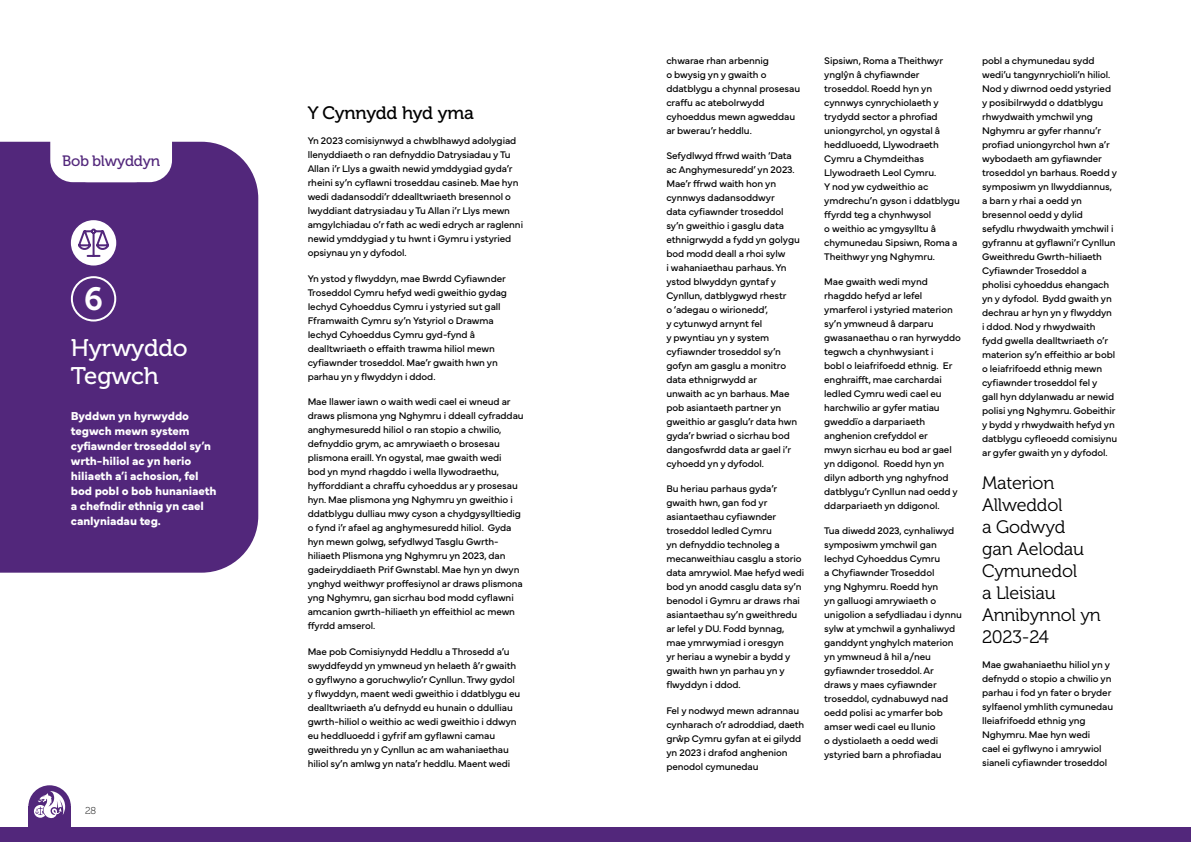
<style>
.page{position:relative;width:1191px;height:842px;background:#fff}
.page>*{position:absolute;margin:0;border:0;box-sizing:border-box;transform-origin:0 0}
.t1{font:32px "Museo 700";color:#fff}
.t2{font:24px/28px "Museo 500";letter-spacing:-.005em;color:#fff}
.t3{font:18px/22px "Museo 300";letter-spacing:-.01em;color:#000}
.t4{font:18px "Museo 500";letter-spacing:-.01em;color:#000}
.t5{font:15px "Museo 500";letter-spacing:-.01em;color:#52277b}
.t6{font:700 12px/15px "Mundial";letter-spacing:-.01em;color:#fff}
.t7{font:10px/14px "Mundial";letter-spacing:-.01em;color:#000}
.t8{font:10px "Museo 100";color:#000}
</style>
<div class="page">
<div style="left:0;top:828px;width:595px;height:14px;background:#52277b"></div>
<div style="left:28px;top:806px;width:43px;height:36px;background:#52277b"></div>
<div style="left:28px;top:785px;width:43px;height:43px;background:#52277b;border-radius:50%"></div>
<svg style="left:34px;top:791px;width:31px;height:28px"></svg>
<div style="left:595px;top:828px;width:596px;height:14px;background:#52277b"></div>
<div style="left:0;top:142px;width:258px;height:431px;background:#52277b"></div>
<div style="left:71px;top:276px;width:45px;height:45px;border:2px solid #fff;border-radius:50%"></div>
<div style="left:71px;top:220px;width:45px;height:46px;background:#fff;border-radius:50%"></div>
<svg style="left:78px;top:228px;width:33px;height:30px"></svg>
<svg style="left:50px;top:141px;width:122px;height:41px"></svg>
<h3 class="t5" style="left:62px;top:152px;width:100px">Bob blwyddyn</h3>
<h1 class="t1" style="left:84px;top:281px;width:20px">6</h1>
<h2 class="t2" style="left:71px;top:334px;width:118px">Hyrwyddo<br>Tegwch</h2>
<p class="t6" style="left:71px;top:408px;width:147px">Byddwn yn hyrwyddo tegwch mewn system cyfiawnder troseddol sy’n wrth-hiliol ac yn herio hiliaeth a’i achosion, fel bod pobl o bob hunaniaeth a chefndir ethnig yn cael canlyniadau teg.</p>
<p class="t8" style="left:85px;top:805px;width:13px">28</p>
<h3 class="t4" style="left:308px;top:103px;width:168px">Y Cynnydd hyd yma</h3>
<p class="t7" style="left:308px;top:133px;width:217px">Yn 2023 comisiynwyd a chwblhawyd adolygiad llenyddiaeth o ran defnyddio Datrysiadau y Tu Allan i’r Llys a gwaith newid ymddygiad gyda’r rheini sy’n cyflawni troseddau casineb. Mae hyn wedi dadansoddi’r ddealltwriaeth bresennol o lwyddiant datrysiadau y Tu Allan i’r Llys mewn amgylchiadau o’r fath ac wedi edrych ar raglenni newid ymddygiad y tu hwnt i Gymru i ystyried opsiynau yn y dyfodol.</p>
<p class="t7" style="left:308px;top:270px;width:201px">Yn ystod y flwyddyn, mae Bwrdd Cyfiawnder Troseddol Cymru hefyd wedi gweithio gydag Iechyd Cyhoeddus Cymru i ystyried sut gall Fframwaith Cymru sy’n Ystyriol o Drawma Iechyd Cyhoeddus Cymru gyd-fynd â dealltwriaeth o effaith trawma hiliol mewn cyfiawnder troseddol. Mae’r gwaith hwn yn parhau yn y flwyddyn i ddod.</p>
<p class="t7" style="left:308px;top:394px;width:217px">Mae llawer iawn o waith wedi cael ei wneud ar draws plismona yng Nghymru i ddeall cyfraddau anghymesuredd hiliol o ran stopio a chwilio, defnyddio grym, ac amrywiaeth o brosesau plismona eraill. Yn ogystal, mae gwaith wedi<br>bod yn mynd rhagddo i wella llywodraethu, hyfforddiant a chraffu cyhoeddus ar y prosesau hyn. Mae plismona yng Nghymru yn gweithio i ddatblygu dulliau mwy cyson a chydgysylltiedig o fynd i’r afael ag anghymesuredd hiliol. Gyda hyn mewn golwg, sefydlwyd Tasglu Gwrth&shy;hiliaeth Plismona yng Nghymru yn 2023, dan gadeiryddiaeth Prif Gwnstabl. Mae hyn yn dwyn ynghyd weithwyr proffesiynol ar draws plismona yng Nghymru, gan sicrhau bod modd cyflawni amcanion gwrth-hiliaeth yn effeithiol ac mewn ffyrdd amserol.</p>
<p class="t7" style="left:308px;top:643px;width:214px">Mae pob Comisiynydd Heddlu a Throsedd a’u swyddfeydd yn ymwneud yn helaeth â’r gwaith o gyflwyno a goruchwylio’r Cynllun. Trwy gydol y flwyddyn, maent wedi gweithio i ddatblygu eu dealltwriaeth a’u defnydd eu hunain o ddulliau gwrth-hiliol o weithio ac wedi gweithio i ddwyn eu heddluoedd i gyfrif am gyflawni camau gweithredu yn y Cynllun ac am wahaniaethau hiliol sy’n amlwg yn nata’r heddlu. Maent wedi</p>
<p class="t7" style="left:666px;top:52px;width:135px">chwarae rhan arbennig<br>o bwysig yn y gwaith o ddatblygu a chynnal prosesau craffu ac atebolrwydd cyhoeddus mewn agweddau ar bwerau’r heddlu.</p>
<p class="t7" style="left:666px;top:148px;width:135px">Sefydlwyd ffrwd waith ‘Data ac Anghymesuredd’ yn 2023.<br>Mae’r ffrwd waith hon yn cynnwys dadansoddwyr<br>data cyfiawnder troseddol sy’n gweithio i gasglu data ethnigrwydd a fydd yn golygu bod modd deall a rhoi sylw<br>i wahaniaethau parhaus. Yn ystod blwyddyn gyntaf y<br>Cynllun, datblygwyd rhestr<br>o ‘adegau o wirionedd’,<br>y cytunwyd arnynt fel<br>y pwyntiau yn y system cyfiawnder troseddol sy’n gofyn am gasglu a monitro data ethnigrwydd ar<br>unwaith ac yn barhaus. Mae pob asiantaeth partner yn gweithio ar gasglu’r data hwn gyda’r bwriad o sicrhau bod dangosfwrdd data ar gael i’r cyhoedd yn y dyfodol.</p>
<p class="t7" style="left:666px;top:481px;width:139px">Bu heriau parhaus gyda’r gwaith hwn, gan fod yr asiantaethau cyfiawnder troseddol ledled Cymru<br>yn defnyddio technoleg a mecanweithiau casglu a storio data amrywiol. Mae hefyd wedi bod yn anodd casglu data sy’n benodol i Gymru ar draws rhai asiantaethau sy’n gweithredu ar lefel y DU. Fodd bynnag, mae ymrwymiad i oresgyn<br>yr heriau a wynebir a bydd y gwaith hwn yn parhau yn y flwyddyn i ddod.</p>
<p class="t7" style="left:666px;top:702px;width:139px">Fel y nodwyd mewn adrannau cynharach o’r adroddiad, daeth grŵp Cymru gyfan at ei gilydd yn 2023 i drafod anghenion penodol cymunedau</p>
<p class="t7" style="left:824px;top:52px;width:137px">Sipsiwn, Roma a Theithwyr ynglŷn â chyfiawnder troseddol. Roedd hyn yn cynnwys cynrychiolaeth y trydydd sector a phrofiad uniongyrchol, yn ogystal â heddluoedd, Llywodraeth<br>Cymru a Chymdeithas<br>Llywodraeth Leol Cymru.<br>Y nod yw cydweithio ac ymdrechu’n gyson i ddatblygu ffyrdd teg a chynhwysol<br>o weithio ac ymgysylltu â chymunedau Sipsiwn, Roma a<br>Theithwyr yng Nghymru.</p>
<p class="t7" style="left:824px;top:274px;width:138px">Mae gwaith wedi mynd rhagddo hefyd ar lefel ymarferol i ystyried materion sy’n ymwneud â darparu gwasanaethau o ran hyrwyddo tegwch a chynhwysiant i<br>bobl o leiafrifoedd ethnig. Er enghraifft, mae carchardai ledled Cymru wedi cael eu harchwilio ar gyfer matiau gweddïo a darpariaeth anghenion crefyddol er<br>mwyn sicrhau eu bod ar gael yn ddigonol. Roedd hyn yn dilyn adborth yng nghyfnod datblygu’r Cynllun nad oedd y ddarpariaeth yn ddigonol.</p>
<p class="t7" style="left:824px;top:523px;width:139px">Tua diwedd 2023, cynhaliwyd symposiwm ymchwil gan<br>Iechyd Cyhoeddus Cymru<br>a Chyfiawnder Troseddol<br>yng Nghymru. Roedd hyn<br>yn galluogi amrywiaeth o unigolion a sefydliadau i dynnu sylw at ymchwil a gynhaliwyd ganddynt ynghylch materion yn ymwneud â hil a/neu gyfiawnder troseddol. Ar draws y maes cyfiawnder troseddol, cydnabuwyd nad oedd polisi ac ymarfer bob amser wedi cael eu llunio<br>o dystiolaeth a oedd wedi ystyried barn a phrofiadau</p>
<p class="t7" style="left:982px;top:52px;width:137px">pobl a chymunedau sydd wedi’u tangynrychioli’n hiliol.<br>Nod y diwrnod oedd ystyried y posibilrwydd o ddatblygu rhwydwaith ymchwil yng<br>Nghymru ar gyfer rhannu’r profiad uniongyrchol hwn a’r wybodaeth am gyfiawnder troseddol yn barhaus. Roedd y symposiwm yn llwyddiannus, a barn y rhai a oedd yn bresennol oedd y dylid sefydlu rhwydwaith ymchwil i gyfrannu at gyflawni’r Cynllun<br>Gweithredu Gwrth-hiliaeth<br>Cyfiawnder Troseddol a pholisi cyhoeddus ehangach yn y dyfodol. Bydd gwaith yn dechrau ar hyn yn y flwyddyn<br>i ddod. Nod y rhwydwaith fydd gwella dealltwriaeth o’r materion sy’n effeithio ar bobl o leiafrifoedd ethnig mewn cyfiawnder troseddol fel y<br>gall hyn ddylanwadu ar newid polisi yng Nghymru. Gobeithir y bydd y rhwydwaith hefyd yn datblygu cyfleoedd comisiynu ar gyfer gwaith yn y dyfodol.</p>
<h3 class="t3" style="left:982px;top:472px;width:120px">Materion<br>Allweddol<br>a Godwyd<br>gan Aelodau<br>Cymunedol<br>a Lleisiau<br>Annibynnol yn<br>2023-24</h3>
<p class="t7" style="left:982px;top:657px;width:133px">Mae gwahaniaethu hiliol yn y defnydd o stopio a chwilio yn parhau i fod yn fater o bryder sylfaenol ymhlith cymunedau lleiafrifoedd ethnig yng<br>Nghymru. Mae hyn wedi<br>cael ei gyflwyno i amrywiol sianeli cyfiawnder troseddol</p>
</div>
